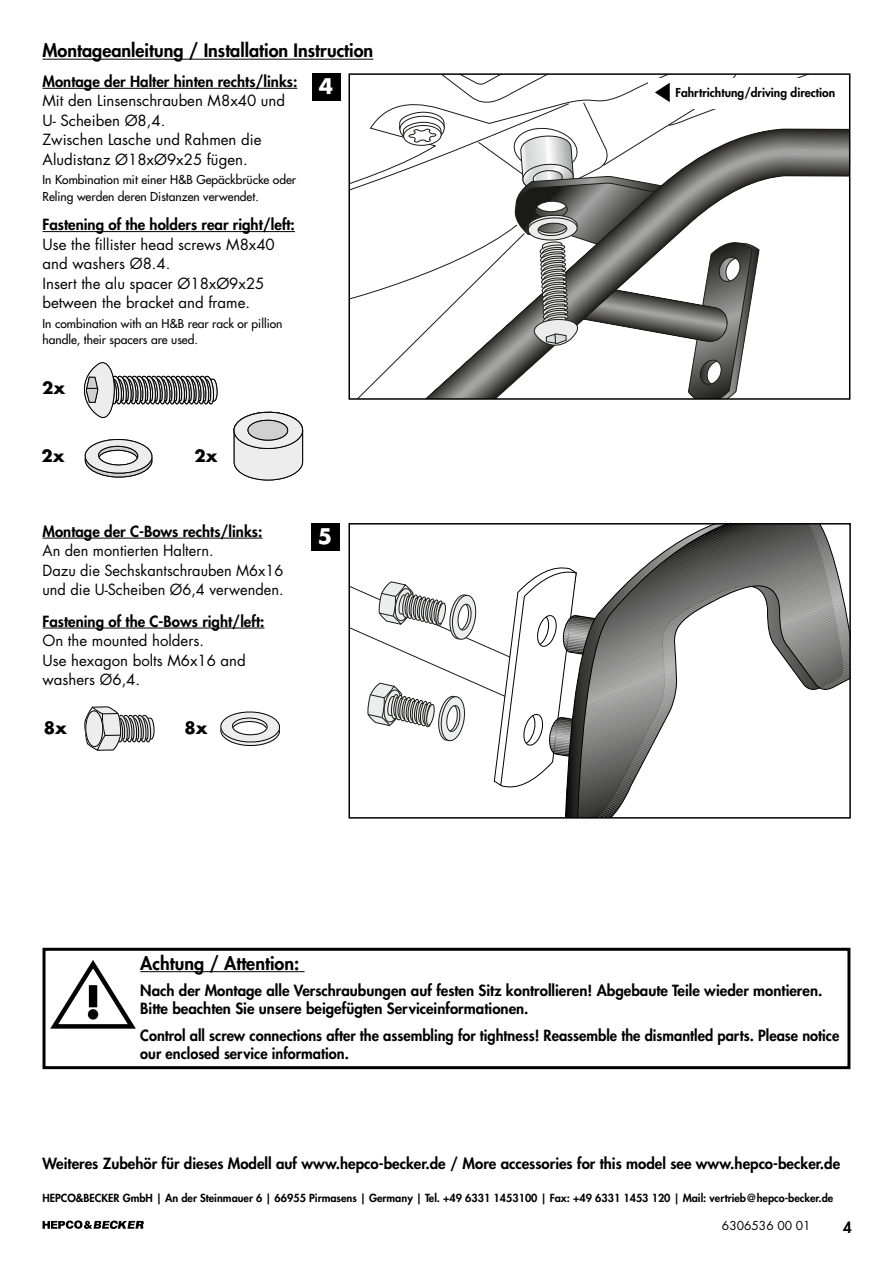
<style>
.page{position:relative;width:893px;height:1263px;background:#fff}
.page>*{position:absolute;margin:0;border:0;box-sizing:border-box;transform-origin:0 0}
.t1{font:700 21px "Futura Std";color:#fff}
.Headlines{font:800 18px "Futura Std";color:#000}
.Fließtext_heavy{font:800 18px "Futura Std";color:#000}
.t2{font:700 16.5px "Futura Std";color:#000}
.Fließtext_heavy-2{font:800 15px/18px "Futura Std";color:#000}
.t3{font:15px/19.5px "Futura Std";color:#000}
.Adresse___Kontakt{font:800 15px "Futura Std";color:#000}
.t4{font:500 12px/16.5px "Futura Std";color:#000}
.t5{font:800 12px "Futura Std";color:#000}
.t6{font:12px "Futura Std";color:#000}
.Adresse___Kontakt-2{font:800 10.8px "Futura Std";color:#000}
</style>
<div class="page">
<svg style="left:43px;top:1220px;width:101px;height:9px"></svg>
<svg style="left:233px;top:411px;width:71px;height:70px;background:#d4d4d4"></svg>
<svg style="left:84px;top:439px;width:69px;height:39px"></svg>
<svg style="left:83px;top:362px;width:135px;height:56px"></svg>
<svg style="left:351px;top:526px;width:497px;height:290px"></svg>
<div style="left:348px;top:523px;width:503px;height:296px;border:2px solid #000"></div>
<hr style="left:140px;top:971px;width:165px;height:1px;background:#000">
<div style="left:43px;top:948px;width:807px;height:121px;border:3px solid #000"></div>
<svg style="left:46px;top:958px;width:90px;height:73px"></svg>
<div style="left:312px;top:73px;width:29px;height:28px;background:#000"></div>
<hr style="left:43px;top:59px;width:330px;height:1px;background:#000">
<hr style="left:43px;top:88px;width:254px;height:1px;background:#000">
<svg style="left:349px;top:74px;width:501px;height:325px"></svg>
<hr style="left:43px;top:231px;width:252px;height:1px;background:#000">
<div style="left:311px;top:523px;width:29px;height:28px;background:#000"></div>
<svg style="left:220px;top:711px;width:60px;height:35px"></svg>
<svg style="left:84px;top:706px;width:71px;height:45px"></svg>
<div style="left:86px;top:711px;width:17px;height:36px;background:#ededed;border-radius:50%"></div>
<div style="left:85px;top:711px;width:18px;height:36px;border:1px solid #000;border-radius:50%"></div>
<hr style="left:43px;top:538px;width:219px;height:1px;background:#000">
<hr style="left:43px;top:628px;width:221px;height:1px;background:#000">
<p class="Headlines" style="left:43px;top:39px;width:332px">Montageanleitung / Installation Instruction</p>
<p class="Fließtext_heavy-2" style="left:43px;top:72px;width:256px">Montage der Halter hinten rechts/links:</p>
<p class="t3" style="left:43px;top:91px;width:244px">Mit den Linsenschrauben M8x40 und<br>U- Scheiben Ø8,4.</p>
<p class="t3" style="left:43px;top:130px;width:221px">Zwischen Lasche und Rahmen die<br>Aludistanz Ø18xØ9x25 fügen.</p>
<p class="t4" style="left:43px;top:172px;width:255px">In Kombination mit einer H&amp;B Gepäckbrücke oder<br>Reling werden deren Distanzen verwendet.</p>
<p class="Fließtext_heavy-2" style="left:43px;top:216px;width:254px">Fastening of the holders rear right/left:</p>
<p class="t3" style="left:43px;top:234px;width:234px">Use the fillister head screws M8x40 and washers Ø8.4.</p>
<p class="t3" style="left:43px;top:273px;width:223px">Insert the alu spacer Ø18xØ9x25 between the bracket and frame.</p>
<p class="t4" style="left:43px;top:315px;width:241px">In combination with an H&amp;B rear rack or pillion handle, their spacers are used.</p>
<p class="t2" style="left:42px;top:377px;width:25px">2x</p>
<p class="t2" style="left:41px;top:445px;width:25px">2x</p>
<p class="t2" style="left:194px;top:445px;width:25px">2x</p>
<p class="t1" style="left:319px;top:72px;width:16px">4</p>
<p class="Fließtext_heavy-2" style="left:43px;top:522px;width:221px">Montage der C-Bows rechts/links:</p>
<p class="t3" style="left:43px;top:541px;width:172px">An den montierten Haltern.</p>
<p class="t3" style="left:43px;top:560px;width:242px">Dazu die Sechskantschrauben M6x16</p>
<p class="t3" style="left:43px;top:580px;width:243px">und die U-Scheiben Ø6,4 verwenden.</p>
<p class="Fließtext_heavy-2" style="left:43px;top:612px;width:223px">Fastening of the C-Bows right/left:</p>
<p class="t3" style="left:43px;top:631px;width:163px">On the mounted holders.</p>
<p class="t3" style="left:43px;top:650px;width:205px">Use hexagon bolts M6x16 and</p>
<p class="t3" style="left:43px;top:670px;width:99px">washers Ø6,4.</p>
<p class="t2" style="left:44px;top:717px;width:25px">8x</p>
<p class="t2" style="left:185px;top:717px;width:25px">8x</p>
<p class="t1" style="left:318px;top:522px;width:16px">5</p>
<p class="t5" style="left:675px;top:85px;width:161px">Fahrtrichtung/driving direction</p>
<p class="Fließtext_heavy" style="left:140px;top:952px;width:161px">Achtung / Attention:</p>
<p class="Fließtext_heavy-2" style="left:140px;top:982px;width:684px">Nach der Montage alle Verschraubungen auf festen Sitz kontrollieren! Abgebaute Teile wieder montieren.<br>Bitte beachten Sie unsere beigefügten Serviceinformationen.</p>
<p class="Fließtext_heavy-2" style="left:140px;top:1026px;width:700px">Control all screw connections after the assembling for tightness! Reassemble the dismantled parts. Please notice our enclosed service information.</p>
<p class="Adresse___Kontakt" style="left:43px;top:1154px;width:799px">Weiteres Zubehör für dieses Modell auf www.hepco-becker.de / More accessories for this model see www.hepco-becker.de</p>
<p class="Adresse___Kontakt-2" style="left:43px;top:1191px;width:792px">HEPCO&amp;BECKER GmbH | An der Steinmauer 6 | 66955 Pirmasens | Germany | Tel. +49 6331 1453100 | Fax: +49 6331 1453 120 | Mail: vertrieb@hepco-becker.de</p>
<p class="t6" style="left:722px;top:1218px;width:90px">6306536 00 01</p>
<p class="Fließtext_heavy-2" style="left:843px;top:1218px;width:10px">4</p>
</div>
